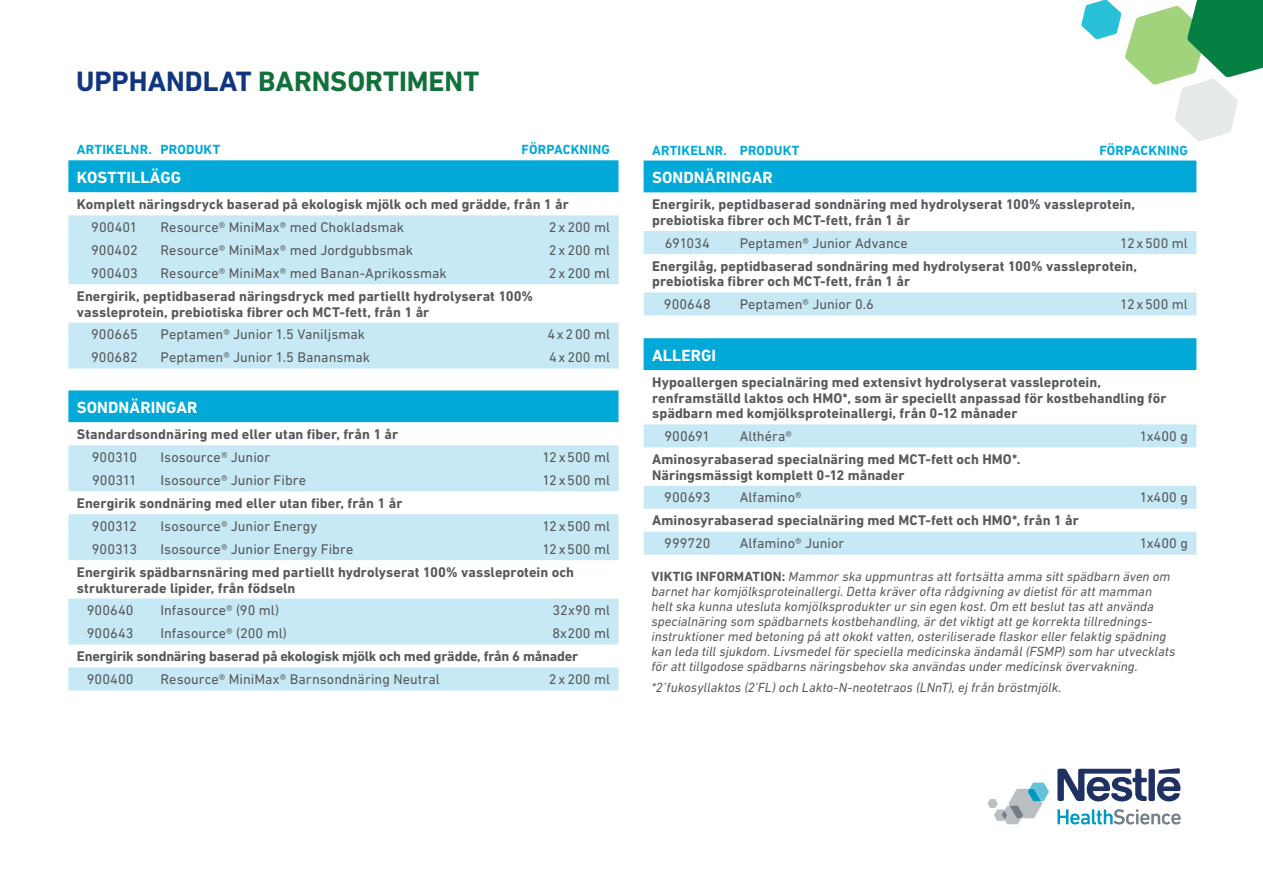
<style>
.page{position:relative;width:1263px;height:893px;background:#fff}
.page>*{position:absolute;margin:0;border:0;box-sizing:border-box;transform-origin:0 0}
.t1{font:700 28.5px "DIN Next LT Pro";color:#12703a}
.t2{font:700 16.5px "DIN Next LT Pro";letter-spacing:.005em;color:#fff}
.t3{font:700 14.25px/15.8px "DIN Next LT Pro";letter-spacing:.005em;color:#57585a}
.t4{font:14.25px "DIN Next LT Pro";letter-spacing:.005em;color:#57585a}
.t5{font:700 14.25px "DIN Next LT Pro";letter-spacing:-.015em;color:#57585a}
.t6{font:italic 13.5px/15px "DIN Next LT Pro";letter-spacing:.005em;color:#57585a}
.t7{font:700 13.5px "DIN Next LT Pro";letter-spacing:.015em;color:#00a9d8}
.s1{color:#11367e}
.s2{font-weight:700;font-style:normal}
</style>
<div class="page">
<div style="left:644px;top:161px;width:552px;height:32px;background:#00a9d8"></div>
<svg style="left:644px;top:231px;width:552px;height:324px"></svg>
<svg style="left:1057px;top:809px;width:124px;height:15px"></svg>
<svg style="left:1057px;top:768px;width:123px;height:33px"></svg>
<svg style="left:987px;top:783px;width:62px;height:41px"></svg>
<div style="left:68px;top:160px;width:550px;height:32px;background:#00a9d8"></div>
<svg style="left:68px;top:215px;width:550px;height:475px;fill:#c6e9f5"></svg>
<svg style="left:1081px;top:0;width:182px;height:141px"></svg>
<p class="t1" style="left:76px;top:64px;width:405px"><span class="s1">UPPHANDLAT</span> BARNSORTIMENT</p>
<p class="t7" style="left:77px;top:142px;width:76px">ARTIKELNR.</p>
<p class="t7" style="left:161px;top:142px;width:61px">PRODUKT</p>
<p class="t7" style="left:522px;top:142px;width:90px">FÖRPACKNING</p>
<p class="t2" style="left:77px;top:168px;width:106px">KOSTTILLÄGG</p>
<p class="t3" style="left:77px;top:196px;width:493px">Komplett näringsdryck baserad på ekologisk mjölk och med grädde, från 1 år</p>
<p class="t4" style="left:91px;top:219px;width:48px">900401</p>
<p class="t4" style="left:161px;top:219px;width:245px">Resource® MiniMax® med Chokladsmak</p>
<p class="t4" style="left:549px;top:219px;width:63px">2 x 200 ml</p>
<p class="t4" style="left:91px;top:242px;width:48px">900402</p>
<p class="t4" style="left:161px;top:242px;width:254px">Resource® MiniMax® med Jordgubbsmak</p>
<p class="t4" style="left:549px;top:242px;width:63px">2 x 200 ml</p>
<p class="t4" style="left:91px;top:265px;width:48px">900403</p>
<p class="t4" style="left:161px;top:265px;width:288px">Resource® MiniMax® med Banan-Aprikossmak</p>
<p class="t4" style="left:549px;top:265px;width:63px">2 x 200 ml</p>
<p class="t3" style="left:77px;top:288px;width:458px">Energirik, peptidbaserad näringsdryck med partiellt hydrolyserat 100% vassleprotein, prebiotiska fibrer och MCT-fett, från 1 år</p>
<p class="t4" style="left:91px;top:326px;width:48px">900665</p>
<p class="t4" style="left:161px;top:326px;width:206px">Peptamen® Junior 1.5 Vaniljsmak</p>
<p class="t4" style="left:547px;top:326px;width:64px">4x200 ml</p>
<p class="t4" style="left:91px;top:349px;width:48px">900682</p>
<p class="t4" style="left:161px;top:349px;width:211px">Peptamen® Junior 1.5 Banansmak</p>
<p class="t4" style="left:549px;top:349px;width:62px">4x 200 ml</p>
<p class="t2" style="left:77px;top:398px;width:122px">SONDNÄRINGAR</p>
<p class="t3" style="left:77px;top:426px;width:323px">Standardsondnäring med eller utan fiber, från 1 år</p>
<p class="t4" style="left:92px;top:449px;width:47px">900310</p>
<p class="t4" style="left:161px;top:449px;width:111px">Isosource® Junior</p>
<p class="t4" style="left:542px;top:449px;width:69px">12 x500 ml</p>
<p class="t4" style="left:92px;top:472px;width:46px">900311</p>
<p class="t4" style="left:161px;top:472px;width:147px">Isosource® Junior Fibre</p>
<p class="t4" style="left:542px;top:472px;width:69px">12 x500 ml</p>
<p class="t3" style="left:77px;top:495px;width:327px">Energirik sondnäring med eller utan fiber, från 1 år</p>
<p class="t4" style="left:92px;top:518px;width:47px">900312</p>
<p class="t4" style="left:161px;top:518px;width:158px">Isosource® Junior Energy</p>
<p class="t4" style="left:542px;top:518px;width:69px">12 x500 ml</p>
<p class="t4" style="left:92px;top:541px;width:47px">900313</p>
<p class="t4" style="left:161px;top:541px;width:194px">Isosource® Junior Energy Fibre</p>
<p class="t4" style="left:542px;top:541px;width:69px">12 x500 ml</p>
<p class="t3" style="left:77px;top:564px;width:499px">Energirik spädbarnsnäring med partiellt hydrolyserat 100% vassleprotein och strukturerade lipider, från födseln</p>
<p class="t4" style="left:87px;top:602px;width:48px">900640</p>
<p class="t4" style="left:161px;top:602px;width:120px">Infasource® (90 ml)</p>
<p class="t4" style="left:552px;top:602px;width:59px">32x90 ml</p>
<p class="t4" style="left:87px;top:625px;width:48px">900643</p>
<p class="t4" style="left:161px;top:625px;width:128px">Infasource® (200 ml)</p>
<p class="t4" style="left:552px;top:625px;width:59px">8x200 ml</p>
<p class="t5" style="left:77px;top:648px;width:503px">Energirik sondnäring baserad på ekologisk mjölk och med grädde, från 6 månader</p>
<p class="t4" style="left:87px;top:671px;width:48px">900400</p>
<p class="t4" style="left:161px;top:671px;width:281px">Resource® MiniMax® Barnsondnäring Neutral</p>
<p class="t4" style="left:549px;top:671px;width:63px">2 x 200 ml</p>
<p class="t7" style="left:652px;top:142px;width:76px">ARTIKELNR.</p>
<p class="t7" style="left:740px;top:142px;width:61px">PRODUKT</p>
<p class="t7" style="left:1099px;top:142px;width:90px">FÖRPACKNING</p>
<p class="t2" style="left:652px;top:168px;width:122px">SONDNÄRINGAR</p>
<p class="t3" style="left:652px;top:197px;width:484px">Energirik, peptidbaserad sondnäring med hydrolyserat 100% vassleprotein,</p>
<p class="t3" style="left:652px;top:212px;width:260px">prebiotiska fibrer och MCT-fett, från 1 år</p>
<p class="t4" style="left:665px;top:235px;width:46px">691034</p>
<p class="t4" style="left:740px;top:235px;width:170px">Peptamen® Junior Advance</p>
<p class="t4" style="left:1120px;top:235px;width:69px">12 x500 ml</p>
<p class="t3" style="left:652px;top:258px;width:486px">Energilåg, peptidbaserad sondnäring med hydrolyserat 100% vassleprotein,</p>
<p class="t3" style="left:652px;top:274px;width:260px">prebiotiska fibrer och MCT-fett, från 1 år</p>
<p class="t4" style="left:664px;top:296px;width:49px">900648</p>
<p class="t4" style="left:740px;top:296px;width:136px">Peptamen® Junior 0.6</p>
<p class="t4" style="left:1120px;top:296px;width:69px">12 x500 ml</p>
<p class="t2" style="left:652px;top:346px;width:65px">ALLERGI</p>
<p class="t3" style="left:652px;top:374px;width:450px">Hypoallergen specialnäring med extensivt hydrolyserat vassleprotein,</p>
<p class="t3" style="left:652px;top:390px;width:516px">renframställd laktos och HMO*, som är speciellt anpassad för kostbehandling för spädbarn med komjölksproteinallergi, från 0-12 månader</p>
<p class="t4" style="left:664px;top:428px;width:47px">900691</p>
<p class="t4" style="left:740px;top:428px;width:54px">Althéra®</p>
<p class="t4" style="left:1140px;top:428px;width:50px">1x400 g</p>
<p class="t3" style="left:652px;top:451px;width:370px">Aminosyrabaserad specialnäring med MCT-fett och HMO*.</p>
<p class="t3" style="left:652px;top:467px;width:254px">Näringsmässigt komplett 0-12 månader</p>
<p class="t4" style="left:664px;top:489px;width:48px">900693</p>
<p class="t4" style="left:740px;top:489px;width:63px">Alfamino®</p>
<p class="t4" style="left:1140px;top:489px;width:50px">1x400 g</p>
<p class="t3" style="left:652px;top:513px;width:428px">Aminosyrabaserad specialnäring med MCT-fett och HMO*, från 1 år</p>
<p class="t4" style="left:664px;top:535px;width:48px">999720</p>
<p class="t4" style="left:740px;top:535px;width:106px">Alfamino® Junior</p>
<p class="t4" style="left:1140px;top:535px;width:50px">1x400 g</p>
<p class="t6" style="left:651px;top:569px;width:525px"><span class="s2">VIKTIG INFORMATION:</span> Mammor ska uppmuntras att fortsätta amma sitt spädbarn även om barnet har komjölksproteinallergi. Detta kräver ofta rådgivning av dietist för att mamman helt ska kunna utesluta komjölksprodukter ur sin egen kost. Om ett beslut tas att använda specialnäring som spädbarnets kostbehandling, är det viktigt att ge korrekta tillrednings&shy;instruktioner med betoning på att okokt vatten, osteriliserade flaskor eller felaktig spädning kan leda till sjukdom. Livsmedel för speciella medicinska ändamål (FSMP) som har utvecklats för att tillgodose spädbarns näringsbehov ska användas under medicinsk övervakning.</p>
<p class="t6" style="left:651px;top:680px;width:411px">*2’fukosyllaktos (2’FL) och Lakto-N-neotetraos (LNnT), ej från bröstmjölk.</p>
</div>
